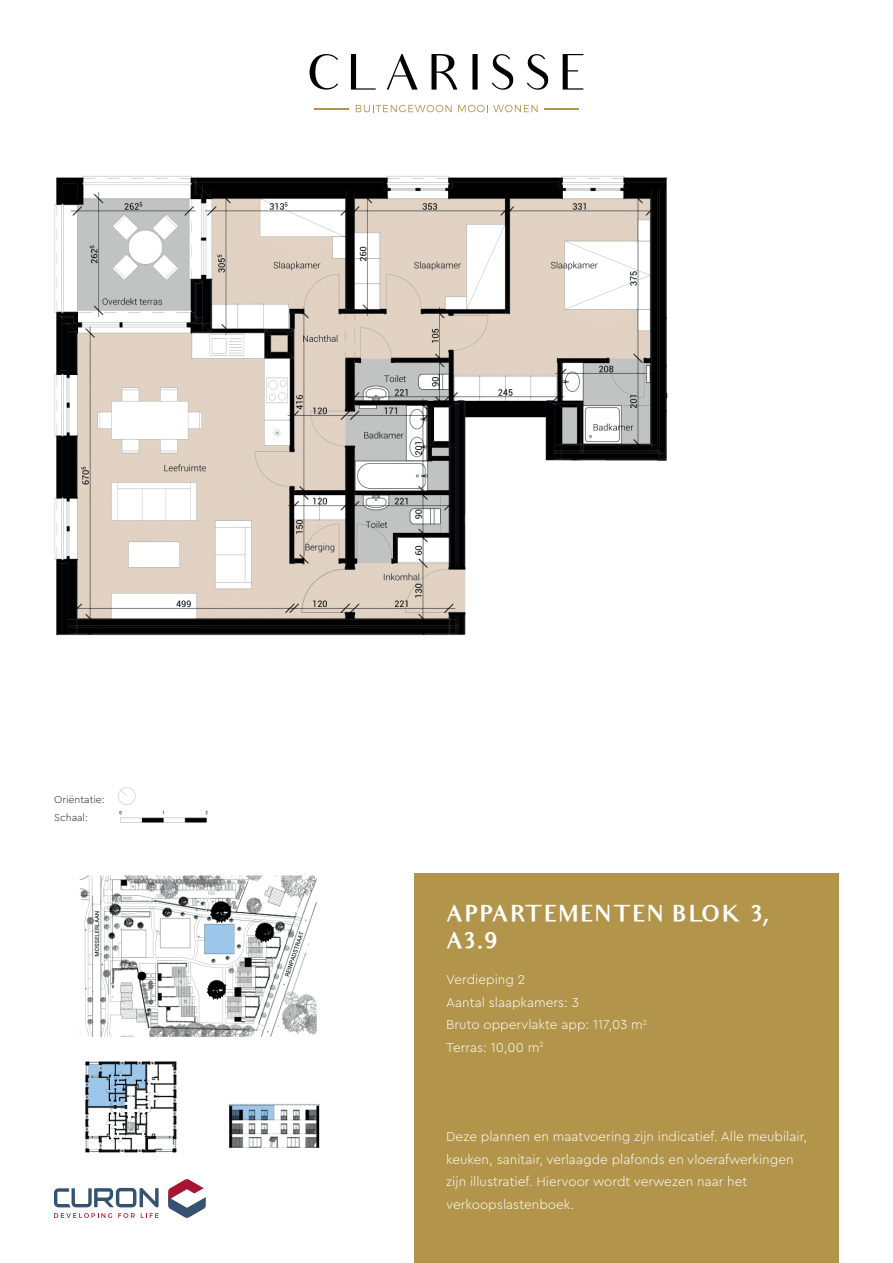
<style>
.page{position:relative;width:893px;height:1263px;background:#fff}
.page>*{position:absolute;margin:0;border:0;box-sizing:border-box;transform-origin:0 0}
.t1{font:700 21.75px/27px "Audrey";letter-spacing:.075em;color:#fff}
.t2{font:300 13.5px/22.5px "Cera Pro";color:#fff}
.t3{font:300 10.5px/18.3px "Cera Pro";color:#231f20}
</style>
<div class="page">
<img style="left:79px;top:873px;width:348px;height:280px">
<div style="left:414px;top:874px;width:425px;height:389px;background:#b2954b"></div>
<svg style="left:310px;top:54px;width:28px;height:36px"></svg>
<svg style="left:351px;top:54px;width:25px;height:36px"></svg>
<svg style="left:387px;top:54px;width:31px;height:36px"></svg>
<svg style="left:431px;top:54px;width:26px;height:36px"></svg>
<svg style="left:472px;top:54px;width:6px;height:36px"></svg>
<svg style="left:492px;top:54px;width:21px;height:36px"></svg>
<svg style="left:527px;top:54px;width:21px;height:36px"></svg>
<svg style="left:563px;top:54px;width:20px;height:36px"></svg>
<svg style="left:356px;top:105px;width:96px;height:7px"></svg>
<svg style="left:458px;top:105px;width:80px;height:7px"></svg>
<hr style="left:314px;top:108px;width:35px;height:1px;background:#b2954b">
<hr style="left:544px;top:108px;width:35px;height:1px;background:#b2954b">
<img style="left:54px;top:175px;width:614px;height:461px">
<img style="left:118px;top:787px;width:90px;height:36px">
<svg style="left:168px;top:1179px;width:38px;height:39px"></svg>
<svg style="left:54px;top:1213px;width:58px;height:5px"></svg>
<svg style="left:118px;top:1213px;width:17px;height:5px"></svg>
<svg style="left:141px;top:1213px;width:18px;height:5px"></svg>
<svg style="left:54px;top:1188px;width:105px;height:19px"></svg>
<p class="t3" style="left:54px;top:790px;width:52px">Oriëntatie:<br>Schaal:</p>
<h1 class="t1" style="left:446px;top:901px;width:325px">APPART EMENT EN BLOK 3,<br>A3.9</h1>
<p class="t2" style="left:446px;top:968px;width:202px">Verdieping 2<br>Aantal slaapkamers: 3<br>Bruto oppervlakte app: 117,03 m<sup>2<br></sup>Terras: 10,00 m<sup>2</sup></p>
<p class="t2" style="left:446px;top:1125px;width:362px">Deze plannen en maatvoering zijn indicatief. Alle meubilair, keuken, sanitair, verlaagde plafonds en vloerafwerkingen zijn illustratief. Hiervoor wordt verwezen naar het verkoopslastenboek.</p>
</div>
